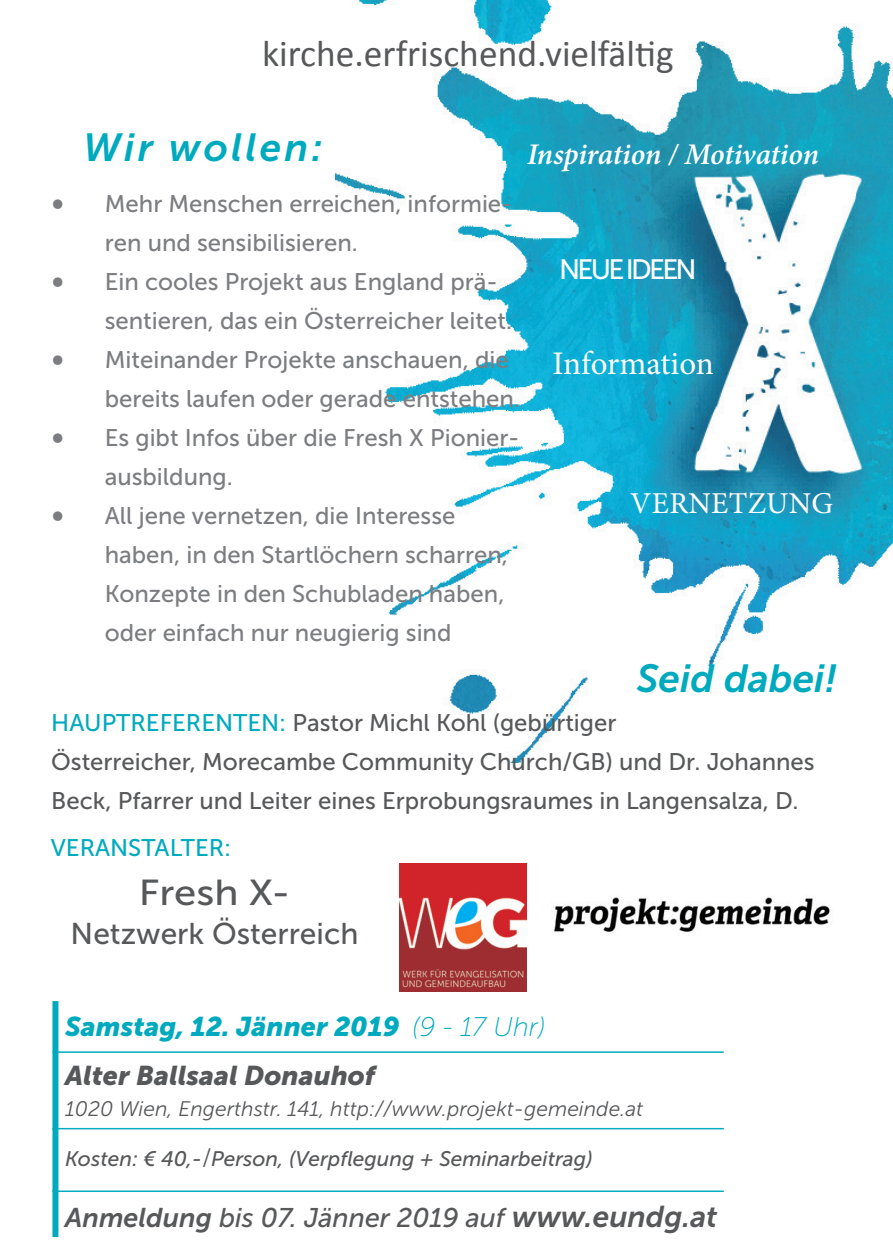
<style>
.page{position:relative;width:893px;height:1259px;background:#fff}
.page>*{position:absolute;margin:0;border:0;box-sizing:border-box;transform-origin:0 0}
.t1{font:italic 39px "Museo Sans 700";letter-spacing:.08em;color:#00aabe}
.t2{font:italic 39px "Museo Sans 700";color:#00aabe}
.t3{font:37.5px "Calibri";color:#57585a}
.t4{font:36px "Museo Sans 500";color:#57585a;scale:1.11 1}
.t5{font:33px "Minion Pro";letter-spacing:-.005em;color:#fff}
.t6{font:30.3px "Minion Pro";letter-spacing:.01em;color:#fff}
.t7{font:italic 600 30px "Minion Pro";letter-spacing:-.005em;color:#fff}
.t8{font:30px "Museo Sans 500";color:#57585a}
.t9{font:27.9px "Museo Sans 500";letter-spacing:-.1em;color:#fff}
.t10{font:italic 27px/48.3px "Museo Sans 900";color:#00aabe}
.t11{font:italic 27px "Museo Sans 500";color:#57585a}
.t12{font:24px/39px "Museo Sans 500";color:#7b7d80}
.t13{font:24px/39px "Museo Sans 500";color:#57585a}
.t14{font:24px "Museo Sans 500";color:#00aabe}
.t15{font:italic 21px "Museo Sans 300";color:#57585a}
.t16{font:italic 21px "Museo Sans 500";color:#57585a}
.s1{font-family:"Minion Pro";font-size:36px}
.s2{color:#00aabe}
.s3{font-family:"Museo Sans 100"}
.s4{color:#57585a}
.s5{font-family:"Museo Sans 300";font-style:normal;font-size:24px}
.s6{font-family:"Museo Sans 700"}
.s7{font-family:"Museo Sans 700";font-size:30px}
</style>
<div class="page">
<img style="left:336px;top:0;width:557px;height:762px">
<hr style="left:52px;top:1051px;width:672px;height:2px;background:#00aabe">
<hr style="left:52px;top:1128px;width:672px;height:1px;background:#00aabe">
<hr style="left:52px;top:1190px;width:672px;height:2px;background:#00aabe">
<div style="left:52px;top:1001px;width:6px;height:236px;background:#00aabe"></div>
<img style="left:553px;top:897px;width:277px;height:35px">
<img style="left:399px;top:863px;width:128px;height:128px">
<h2 class="t3" style="left:262px;top:30px;width:413px">kirche.erfrischend.vielfältig</h2>
<h1 class="t1" style="left:83px;top:126px;width:241px">Wir wollen:</h1>
<p class="t7" style="left:527px;top:134px;width:293px">Inspiration / Motivation</p>
<p class="t12" style="left:105px;top:184px;width:409px;text-indent:-54px"><span class="s1">•</span> Mehr Menschen erreichen, informie&shy;ren und sensibilisieren.</p>
<p class="t12" style="left:105px;top:262px;width:409px;text-indent:-54px"><span class="s1">•</span> Ein cooles Projekt aus England prä&shy;sentieren, das ein Österreicher leitet.</p>
<p class="t12" style="left:105px;top:340px;width:417px;text-indent:-54px"><span class="s1">•</span> Miteinander Projekte anschauen, die bereits laufen oder gerade entstehen.</p>
<p class="t12" style="left:105px;top:418px;width:416px;text-indent:-54px"><span class="s1">•</span> Es gibt Infos über die Fresh X Pionier&shy;ausbildung.</p>
<p class="t12" style="left:105px;top:496px;width:405px;text-indent:-54px"><span class="s1">•</span> All jene vernetzen, die Interesse haben, in den Startlöchern scharren, Konzepte in den Schubladen haben, oder einfach nur neugierig sind</p>
<p class="t9" style="left:559px;top:254px;width:139px">NEUE IDEEN</p>
<h3 class="t5" style="left:552px;top:341px;width:163px">Information</h3>
<p class="t6" style="left:630px;top:483px;width:204px">VERNETZUNG</p>
<h1 class="t2" style="left:637px;top:657px;width:202px">Seid dabei!</h1>
<p class="t13" style="left:51px;top:703px;width:765px"><span class="s2">HAUPTREFERENTEN:</span> Pastor Michl Kohl (gebürtiger<br>Österreicher, Morecambe Community Church/GB) und Dr. Johannes<br>Beck, Pfarrer und Leiter eines Erprobungsraumes in Langensalza, D.</p>
<p class="t14" style="left:51px;top:834px;width:182px">VERANSTALTER:</p>
<h3 class="t4" style="left:139px;top:873px;width:138px">Fresh X-</h3>
<p class="t8" style="left:71px;top:917px;width:289px">Netzwerk Österreich</p>
<p class="t10" style="left:65px;top:1002px;width:482px">Samstag, 12. Jänner 2019 <span class="s3">(9 - 17 Uhr)<br></span><span class="s4">Alter Ballsaal Donauhof</span></p>
<p class="t15" style="left:65px;top:1097px;width:580px">1020 Wien, Engerthstr. 141, http://www.projekt-gemeinde.at</p>
<p class="t16" style="left:65px;top:1147px;width:529px">Kosten: € 40,-<span class="s5">/</span>Person, (Verpflegung + Seminarbeitrag)</p>
<p class="t11" style="left:65px;top:1203px;width:654px"><span class="s6">Anmeldung</span> bis 07. Jänner 2019 auf <span class="s7">www.eundg.at</span></p>
</div>
